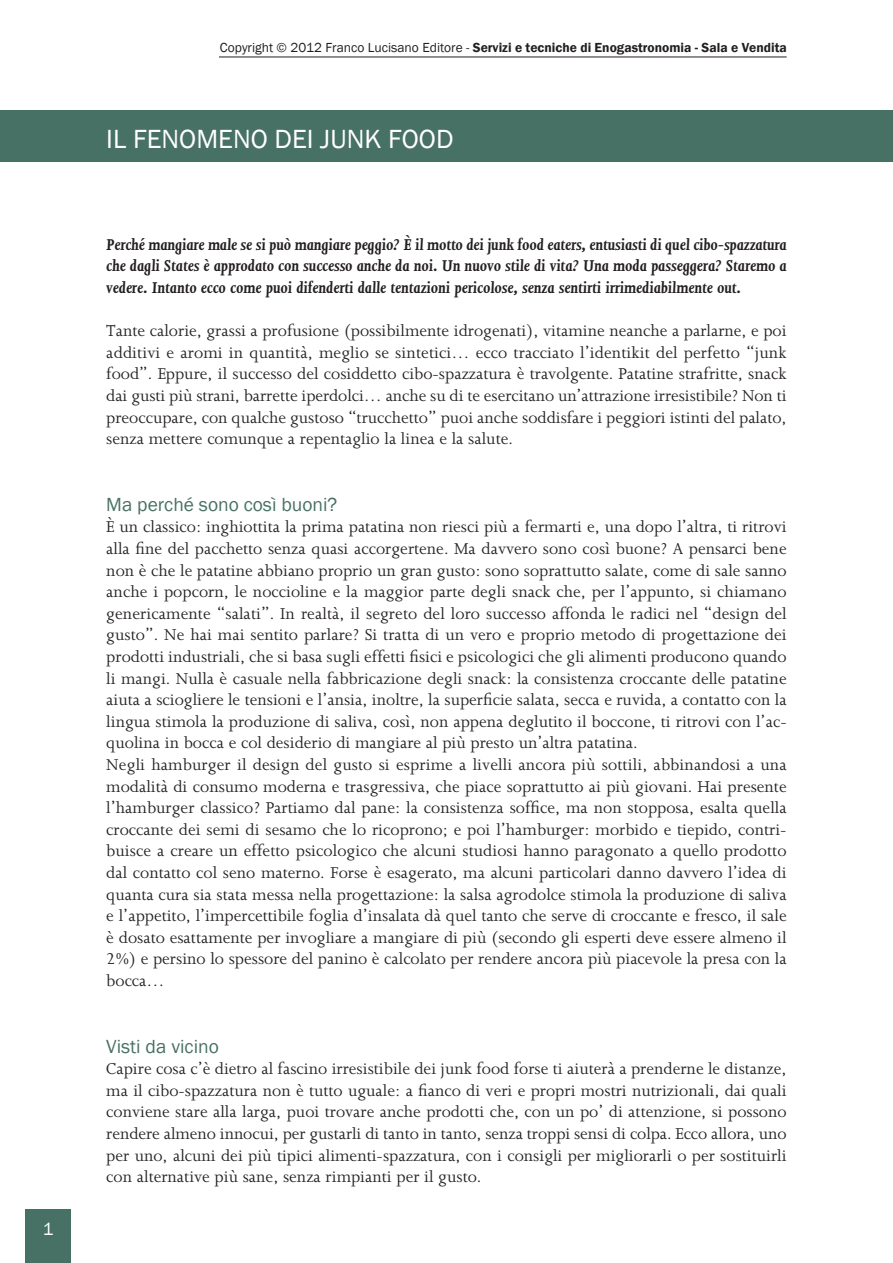
<style>
.page{position:relative;width:893px;height:1263px;background:#fff}
.page>*{position:absolute;margin:0;border:0;box-sizing:border-box;transform-origin:0 0}
.t1{font:27px "Franklin Gothic";color:#fff}
.t2{font:19.5px "Franklin Gothic";color:#487165}
.t3{font:18px/21.6px "Joanna MT Std";color:#231f20;text-align:justify}
.t4{font:italic 700 18px/21.6px "Joanna MT Std";color:#231f20;text-align:justify}
.t5{font:18px "Franklin Gothic";color:#fff}
.t6{font:600 13.5px "Franklin Gothic";color:#231f20}
.s1{font-weight:400}
</style>
<div class="page">
<div style="left:26px;top:1209px;width:45px;height:53px;background:#487165"></div>
<hr style="left:219px;top:57px;width:568px;height:1px;background:#231f20">
<div style="left:1px;top:111px;width:892px;height:51px;background:#487165"></div>
<p class="t5" style="left:43px;top:1218px;width:12px">1</p>
<p class="t6" style="left:220px;top:40px;width:568px"><span class="s1">Copyright © 2012 Franco Lucisano Editore -</span> Servizi e tecniche di Enogastronomia - Sala e Vendita</p>
<h1 class="t1" style="left:106px;top:123px;width:349px">IL FENOMENO DEI JUNK FOOD</h1>
<p class="t4" style="left:106px;top:235px;width:682px">Perché mangiare male se si può mangiare peggio? È il motto dei junk food eaters, entusiasti di quel cibo-spazzatura che dagli States è approdato con successo anche da noi. Un nuovo stile di vita? Una moda passeggera? Staremo a vedere. Intanto ecco come puoi difenderti dalle tentazioni pericolose, senza sentirti irrimediabilmente out.</p>
<p class="t3" style="left:106px;top:322px;width:682px">Tante calorie, grassi a profusione (possibilmente idrogenati), vitamine neanche a parlarne, e poi additivi e aromi in quantità, meglio se sintetici… ecco tracciato l’identikit del perfetto “junk food”. Eppure, il successo del cosiddetto cibo-spazzatura è travolgente. Patatine strafritte, snack dai gusti più strani, barrette iperdolci… anche su di te esercitano un’attrazione irresistibile? Non ti preoccupare, con qualche gustoso “trucchetto” puoi anche soddisfare i peggiori istinti del palato, senza mettere comunque a repentaglio la linea e la salute.</p>
<p class="t2" style="left:106px;top:493px;width:233px">Ma perché sono così buoni?</p>
<p class="t3" style="left:106px;top:518px;width:682px;text-align:left">È un classico: inghiottita la prima patatina non riesci più a fermarti e, una dopo l’altra, ti ritrovi alla fine del pacchetto senza quasi accorgertene. Ma davvero sono così buone? A pensarci bene non è che le patatine abbiano proprio un gran gusto: sono soprattutto salate, come di sale sanno anche i popcorn, le noccioline e la maggior parte degli snack che, per l’appunto, si chiamano genericamente “salati”. In realtà, il segreto del loro successo affonda le radici nel “design del gusto”. Ne hai mai sentito parlare? Si tratta di un vero e proprio metodo di progettazione dei prodotti industriali, che si basa sugli effetti fisici e psicologici che gli alimenti producono quando li mangi. Nulla è casuale nella fabbricazione degli snack: la consistenza croccante delle patatine aiuta a sciogliere le tensioni e l’ansia, inoltre, la superficie salata, secca e ruvida, a contatto con la lingua stimola la produzione di saliva, così, non appena deglutito il boccone, ti ritrovi con l’ac&shy;quolina in bocca e col desiderio di mangiare al più presto un’altra patatina.<br>Negli hamburger il design del gusto si esprime a livelli ancora più sottili, abbinandosi a una modalità di consumo moderna e trasgressiva, che piace soprattutto ai più giovani. Hai presente l’hamburger classico? Partiamo dal pane: la consistenza soffice, ma non stopposa, esalta quella croccante dei semi di sesamo che lo ricoprono; e poi l’hamburger: morbido e tiepido, contri&shy;buisce a creare un effetto psicologico che alcuni studiosi hanno paragonato a quello prodotto dal contatto col seno materno. Forse è esagerato, ma alcuni particolari danno davvero l’idea di quanta cura sia stata messa nella progettazione: la salsa agrodolce stimola la produzione di saliva e l’appetito, l’impercettibile foglia d’insalata dà quel tanto che serve di croccante e fresco, il sale è dosato esattamente per invogliare a mangiare di più (secondo gli esperti deve essere almeno il 2%) e persino lo spessore del panino è calcolato per rendere ancora più piacevole la presa con la bocca…</p>
<p class="t2" style="left:106px;top:1035px;width:114px">Visti da vicino</p>
<p class="t3" style="left:106px;top:1060px;width:682px">Capire cosa c’è dietro al fascino irresistibile dei junk food forse ti aiuterà a prenderne le distanze, ma il cibo-spazzatura non è tutto uguale: a fianco di veri e propri mostri nutrizionali, dai quali conviene stare alla larga, puoi trovare anche prodotti che, con un po’ di attenzione, si possono rendere almeno innocui, per gustarli di tanto in tanto, senza troppi sensi di colpa. Ecco allora, uno per uno, alcuni dei più tipici alimenti-spazzatura, con i consigli per migliorarli o per sostituirli con alternative più sane, senza rimpianti per il gusto.</p>
</div>
